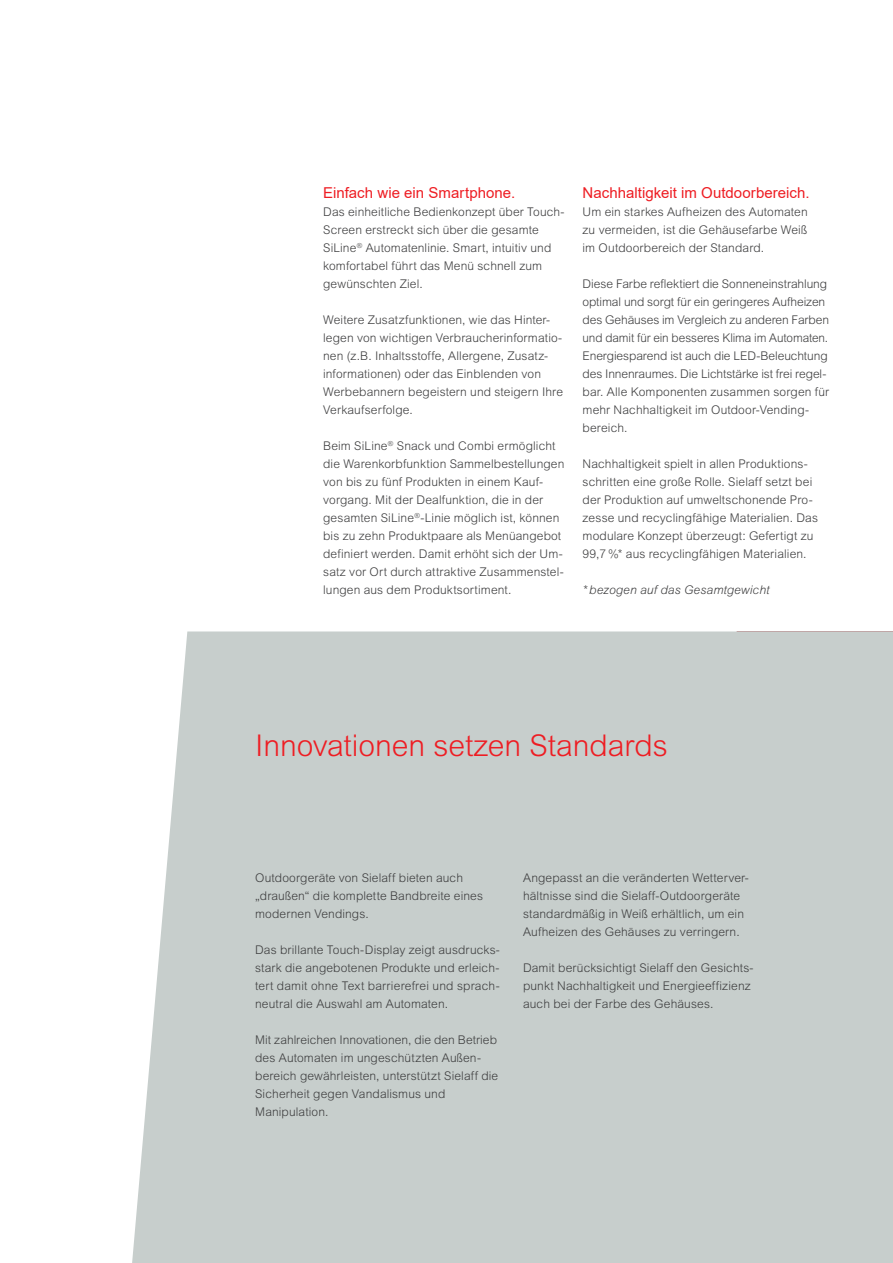
<style>
.page{position:relative;width:893px;height:1263px;background:#fff}
.page>*{position:absolute;margin:0;border:0;box-sizing:border-box;transform-origin:0 0}
.t1{font:300 30px "Arial MT Pro";color:#ee1d23}
.t2{font:15px "Arial";letter-spacing:.005em;color:#ee1d23}
.t3{font:300 12px/18px "Arial MT Pro";letter-spacing:.01em;color:#3e3e3f}
.t4{font:italic 300 12px "Arial MT Pro";letter-spacing:.01em;color:#3e3e3f}
</style>
<div class="page">
<div style="left:132px;top:631px;width:761px;height:632px;background:#c7cecc"></div>
<p class="t2" style="left:323px;top:182px;width:194px">Einfach wie ein Smartphone.</p>
<p class="t3" style="left:323px;top:203px;width:243px">Das einheitliche Bedienkonzept über Touch-Screen erstreckt sich über die gesamte SiLine<sup>®</sup> Automatenlinie. Smart, intuitiv und komfortabel führt das Menü schnell zum gewünschten Ziel.</p>
<p class="t3" style="left:323px;top:311px;width:241px">Weitere Zusatzfunktionen, wie das Hinter&shy;legen von wichtigen Verbraucherinformatio&shy;nen (z.B. Inhaltsstoffe, Allergene, Zusatz&shy;informationen) oder das Einblenden von Werbebannern begeistern und steigern Ihre Verkaufserfolge.</p>
<p class="t3" style="left:323px;top:437px;width:243px">Beim SiLine<sup>®</sup> Snack und Combi ermöglicht die Warenkorbfunktion Sammelbestellungen von bis zu fünf Produkten in einem Kauf&shy;vorgang. Mit der Dealfunktion, die in der gesamten SiLine<sup>®</sup>-Linie möglich ist, können bis zu zehn Produktpaare als Menüangebot definiert werden. Damit erhöht sich der Um&shy;satz vor Ort durch attraktive Zusammenstel&shy;lungen aus dem Produktsortiment.</p>
<p class="t2" style="left:583px;top:182px;width:229px">Nachhaltigkeit im Outdoorbereich.</p>
<p class="t3" style="left:583px;top:203px;width:227px;text-align:justify">Um ein starkes Aufheizen des Automaten zu vermeiden, ist die Gehäusefarbe Weiß im Outdoorbereich der Standard.</p>
<p class="t3" style="left:583px;top:275px;width:248px">Diese Farbe reflektiert die Sonneneinstrahlung optimal und sorgt für ein geringeres Aufheizen des Gehäuses im Vergleich zu anderen Farben und damit für ein besseres Klima im Automaten.<br>Energiesparend ist auch die LED-Beleuchtung des Innenraumes. Die Lichtstärke ist frei regel&shy;bar. Alle Komponenten zusammen sorgen für mehr Nachhaltigkeit im Outdoor-Vending&shy;bereich.</p>
<p class="t3" style="left:583px;top:455px;width:237px">Nachhaltigkeit spielt in allen Produktions&shy;schritten eine große Rolle. Sielaff setzt bei der Produktion auf umweltschonende Pro&shy;zesse und recyclingfähige Materialien. Das modulare Konzept überzeugt: Gefertigt zu 99,7 %* aus recyclingfähigen Materialien.</p>
<p class="t4" style="left:583px;top:583px;width:188px">* bezogen auf das Gesamtgewicht</p>
<h1 class="t1" style="left:255px;top:727px;width:414px">Innovationen setzen Standards</h1>
<p class="t3" style="left:255px;top:869px;width:229px">Outdoorgeräte von Sielaff bieten auch „draußen“ die komplette Bandbreite eines modernen Vendings.</p>
<p class="t3" style="left:255px;top:941px;width:246px;text-align:justify">Das brillante Touch-Display zeigt ausdrucks&shy;stark die angebotenen Produkte und erleich&shy;tert damit ohne Text barrierefrei und sprach&shy;neutral die Auswahl am Automaten.</p>
<p class="t3" style="left:255px;top:1031px;width:245px">Mit zahlreichen Innovationen, die den Betrieb des Automaten im ungeschützten Außen&shy;bereich gewährleisten, unterstützt Sielaff die Sicherheit gegen Vandalismus und Manipulation.</p>
<p class="t3" style="left:523px;top:869px;width:227px">Angepasst an die veränderten Wetterver&shy;hältnisse sind die Sielaff-Outdoorgeräte standardmäßig in Weiß erhältlich, um ein Aufheizen des Gehäuses zu verringern.</p>
<p class="t3" style="left:523px;top:959px;width:232px">Damit berücksichtigt Sielaff den Gesichts&shy;punkt Nachhaltigkeit und Energieeffizienz auch bei der Farbe des Gehäuses.</p>
</div>
